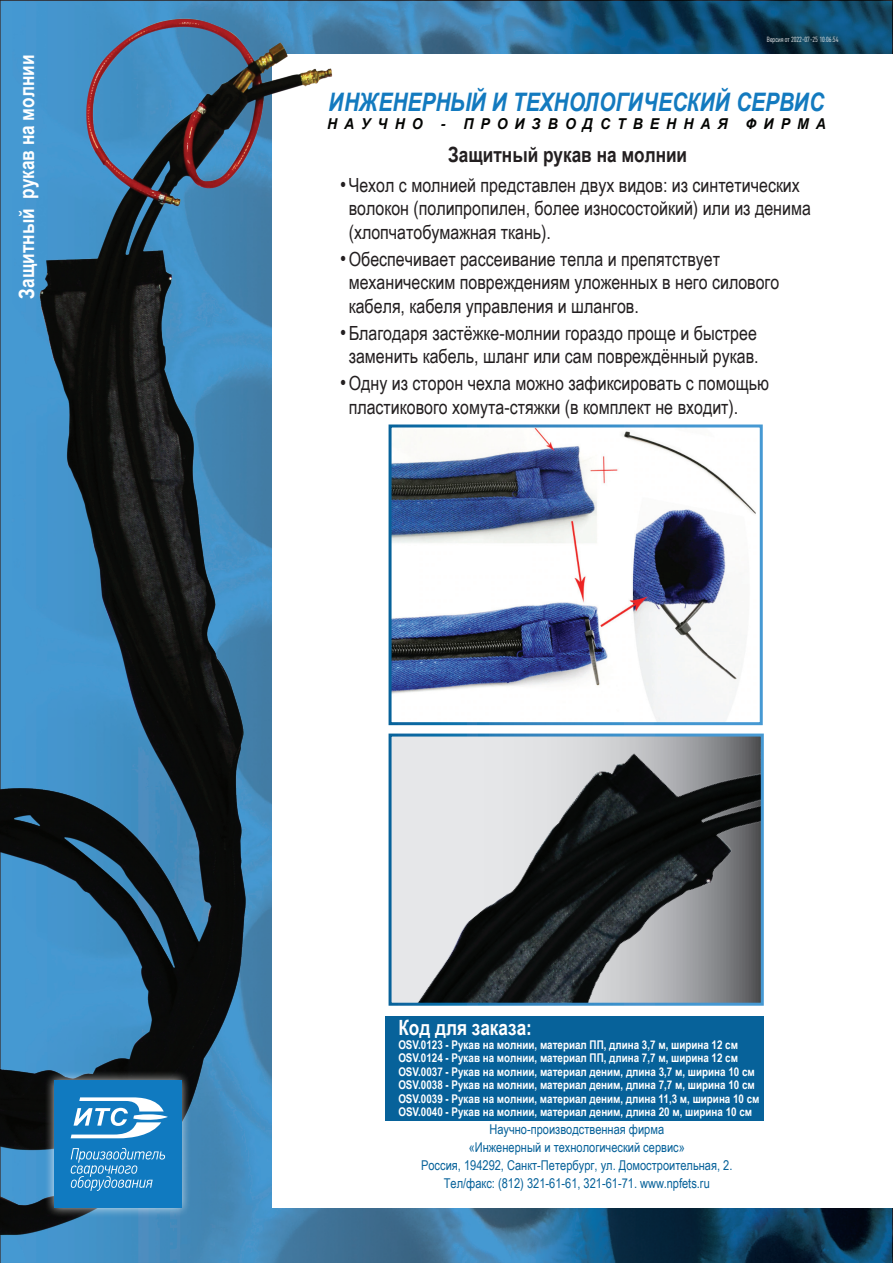
<style>
.page{position:relative;width:893px;height:1263px;background:#fff}
.page>*{position:absolute;margin:0;border:0;box-sizing:border-box;transform-origin:0 0}
.t1{font:italic 700 25.5px "Arial Narrow";color:#137abf}
.t2{font:700 21px "Arial Narrow";color:#fff}
.t3{font:700 21px "Arial Narrow";color:#231f20}
.t4{font:19.5px/23.4px "Arial Narrow";color:#231f20}
.t5{font:italic 700 15px "Arial Narrow";letter-spacing:.41em;color:#040503;scale:1.14 1}
.t6{font:13.5px/18px "Arial Narrow";color:#07629a;text-align:center}
.t7{font:700 12px/13.5px "Arial Narrow";color:#fff}
.t8{font:300 7.5px "PF Din Text Comp Pro";color:#e6e7e9}
.s1{font-size:21px}
</style>
<div class="page">
<img style="left:366px;top:0;width:527px;height:1263px">
<div style="left:272px;top:54px;width:621px;height:1153px;background:#fff"></div>
<div style="left:386px;top:1016px;width:378px;height:105px;background:#07629a"></div>
<img style="left:393px;top:428px;width:363px;height:293px">
<div style="left:389px;top:424px;width:374px;height:301px;border:3px solid #fff"></div>
<img style="left:393px;top:737px;width:367px;height:265px">
<img style="left:0;top:0;width:366px;height:1263px">
<div style="left:44px;top:1070px;width:154px;height:154px;background:#fff;opacity:.75"></div>
<div style="left:54px;top:1080px;width:128px;height:128px;background:#107ac0"></div>
<svg style="left:71px;top:1148px;width:94px;height:43px"></svg>
<svg style="left:71px;top:1097px;width:97px;height:41px"></svg>
<p class="t2" style="left:11px;top:299px;width:245px;rotate:-90deg">Защитный рукав на молнии</p>
<p class="t8" style="left:767px;top:35px;width:73px">Версия от 2022-07-25 10:06:54</p>
<h1 class="t1" style="left:329px;top:83px;width:497px">ИНЖЕНЕРНЫЙ И ТЕХНОЛОГИЧЕСКИЙ СЕРВИС</h1>
<p class="t5" style="left:327px;top:112px;width:439px">НАУЧНО - ПРОИЗВОДСТВЕННАЯ ФИРМА</p>
<p class="t3" style="left:448px;top:139px;width:241px">Защитный рукав на молнии</p>
<p class="t4" style="left:349px;top:173px;width:464px;text-indent:-9px"><span class="s1">•</span>Чехол с молнией представлен двух видов: из синтетических волокон (полипропилен, более износостойкий) или из денима (хлопчатобумажная ткань).</p>
<p class="t4" style="left:349px;top:246px;width:432px;text-indent:-9px"><span class="s1">•</span>Обеспечивает рассеивание тепла и препятствует механическим повреждениям уложенных в него силового кабеля, кабеля управления и шлангов.</p>
<p class="t4" style="left:340px;top:320px;width:420px;text-align:center"><span class="s1">•</span>Благодаря застёжке-молнии гораздо проще и быстрее заменить кабель, шланг или сам повреждённый рукав.</p>
<p class="t4" style="left:349px;top:371px;width:422px;text-indent:-9px"><span class="s1">•</span>Одну из сторон чехла можно зафиксировать с помощью пластикового хомута-стяжки (в комплект не входит).</p>
<p class="t2" style="left:398px;top:1012px;width:135px">Код для заказа:</p>
<p class="t7" style="left:398px;top:1037px;width:363px">OSV.0123 - Рукав на молнии, материал ПП, длина 3,7 м, ширина 12 см OSV.0124 - Рукав на молнии, материал ПП, длина 7,7 м, ширина 12 см OSV.0037 - Рукав на молнии, материал деним, длина 3,7 м, ширина 10 см OSV.0038 - Рукав на молнии, материал деним, длина 7,7 м, ширина 10 см OSV.0039 - Рукав на молнии, материал деним, длина 11,3 м, ширина 10 см OSV.0040 - Рукав на молнии, материал деним, длина 20 м, ширина 10 см</p>
<p class="t6" style="left:421px;top:1120px;width:313px">Научно-производственная фирма<br>«Инженерный и технологический сервис»<br>Россия, 194292, Санкт-Петербург, ул. Домостроительная, 2.<br>Тел/факс: (812) 321-61-61, 321-61-71. www.npfets.ru</p>
</div>
